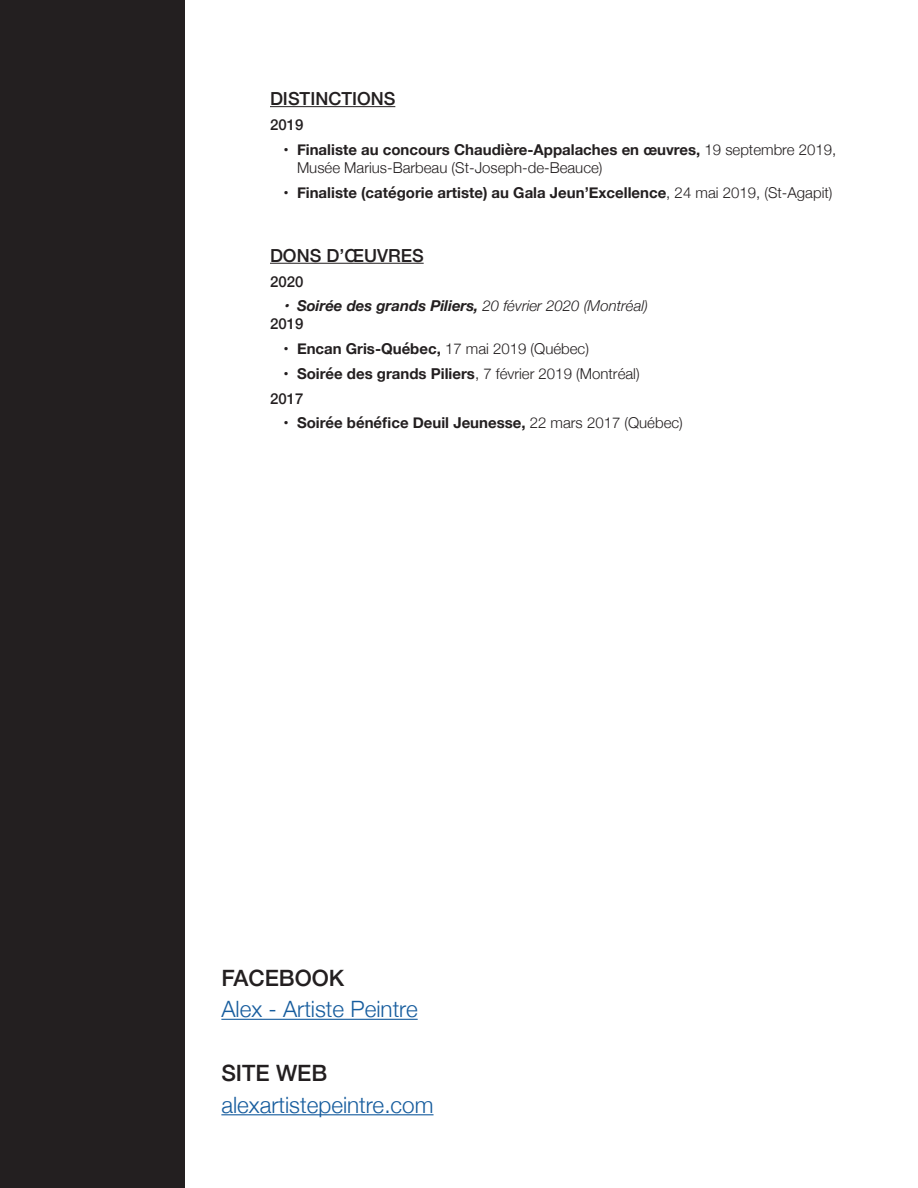
<style>
.page{position:relative;width:918px;height:1188px;background:#fff}
.page>*{position:absolute;margin:0;border:0;box-sizing:border-box;transform-origin:0 0}
.t1{font:300 22.5px "Helvetica Neue";color:#175d9e}
.t2{font:500 22.5px "Helvetica Neue";color:#231f20}
.t3{font:500 18px "Helvetica Neue";color:#231f20}
.t4{font:700 15px/24.8px "Helvetica Neue";color:#231f20}
.t5{font:300 15px/18px "Helvetica Neue";color:#231f20}
.t6{font:italic 700 15px/18px "Helvetica Neue";color:#231f20}
.t7{font:500 15px "Helvetica Neue";color:#231f20}
.s1{font-weight:700}
.s2{font-weight:300}
.s3{font-weight:500;font-style:normal}
.s4{font-weight:500}
</style>
<div class="page">
<div style="left:0;top:0;width:185px;height:1188px;background:#231f20"></div>
<hr style="left:270px;top:106px;width:125px;height:1px;background:#231f20">
<hr style="left:270px;top:263px;width:154px;height:1px;background:#231f20">
<hr style="left:221px;top:1114px;width:213px;height:1px;background:#175d9e">
<hr style="left:221px;top:1019px;width:197px;height:1px;background:#175d9e">
<p class="t3" style="left:270px;top:88px;width:127px">DISTINCTIONS</p>
<p class="t7" style="left:270px;top:115px;width:35px">2019</p>
<p class="t5" style="left:297px;top:140px;width:541px;text-indent:-14px"><span class="s1">• Finaliste au concours Chaudière-Appalaches en œuvres,</span> 19 septembre 2019,<br>Musée Marius-Barbeau (St-Joseph-de-Beauce)</p>
<p class="t4" style="left:284px;top:179px;width:551px">• Finaliste (catégorie artiste) au Gala Jeun’Excellence<span class="s2">, 24 mai 2019, (St-Agapit)</span></p>
<p class="t3" style="left:270px;top:244px;width:155px">DONS D’ŒUVRES</p>
<p class="t7" style="left:270px;top:272px;width:35px">2020</p>
<p class="t6" style="left:270px;top:297px;width:380px;text-indent:14px">• Soirée des grands Piliers, <span class="s2">20 février 2020 (Montréal)<br></span><span class="s3">2019</span></p>
<p class="t4" style="left:284px;top:336px;width:307px">• Encan Gris-Québec, <span class="s2">17 mai 2019 (Québec)</span></p>
<p class="t4" style="left:270px;top:361px;width:371px;text-indent:14px">• Soirée des grands Piliers<span class="s2">, 7 février 2019 (Montréal)<br></span><span class="s4">2017</span></p>
<p class="t4" style="left:284px;top:410px;width:401px">• Soirée bénéfice Deuil Jeunesse, <span class="s2">22 mars 2017 (Québec)</span></p>
<h1 class="t2" style="left:221px;top:964px;width:124px">FACEBOOK</h1>
<h1 class="t1" style="left:221px;top:995px;width:198px">Alex - Artiste Peintre</h1>
<h1 class="t2" style="left:221px;top:1059px;width:107px">SITE WEB</h1>
<h1 class="t1" style="left:221px;top:1091px;width:214px">alexartistepeintre.com</h1>
</div>
